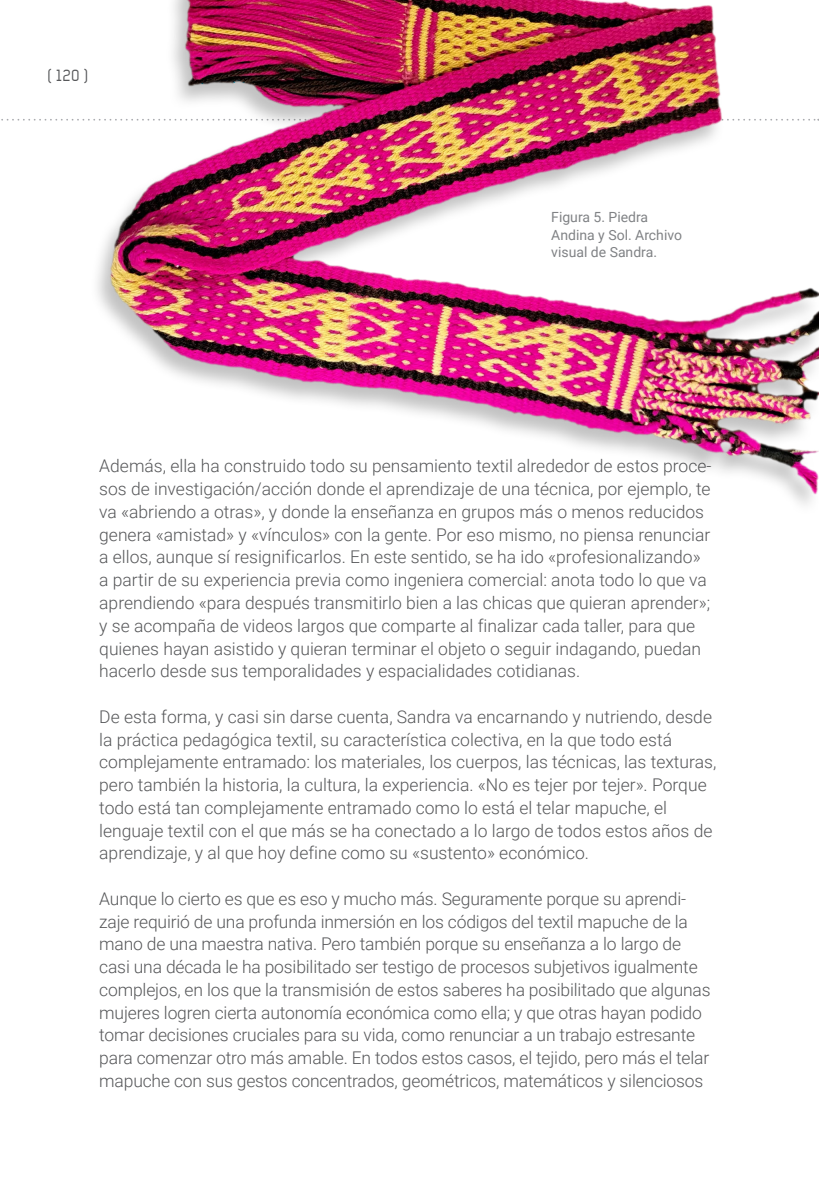
<style>
.page{position:relative;width:819px;height:1191px;background:#fff}
.page>*{position:absolute;margin:0;border:0;box-sizing:border-box;transform-origin:0 0}
.texto_español{font:300 17.5px/22.8px "Roboto";color:#57585a}
.t1{font:15.75px "Baksheesh";color:#57585a}
.pies_de_foto{font:14px/17.5px "Roboto";color:#808285}
</style>
<div class="page">
<svg style="left:1px;top:119px;width:19px;height:2px"></svg>
<img style="left:23px;top:0;width:796px;height:505px">
<p class="t1" style="left:47px;top:67px;width:42px">( 120 )</p>
<p class="pies_de_foto" style="left:551px;top:208px;width:132px">Figura 5. Piedra<br>Andina y Sol. Archivo visual de Sandra.</p>
<p class="texto_español" style="left:99px;top:454px;width:613px">Además, ella ha construido todo su pensamiento textil alrededor de estos proce&shy;sos de investigación/acción donde el aprendizaje de una técnica, por ejemplo, te va «abriendo a otras», y donde la enseñanza en grupos más o menos reducidos genera «amistad» y «vínculos» con la gente. Por eso mismo, no piensa renunciar a ellos, aunque sí resignificarlos. En este sentido, se ha ido «profesionalizando» a partir de su experiencia previa como ingeniera comercial: anota todo lo que va aprendiendo «para después transmitirlo bien a las chicas que quieran aprender»; y se acompaña de videos largos que comparte al finalizar cada taller, para que quienes hayan asistido y quieran terminar el objeto o seguir indagando, puedan hacerlo desde sus temporalidades y espacialidades cotidianas.</p>
<p class="texto_español" style="left:99px;top:704px;width:618px">De esta forma, y casi sin darse cuenta, Sandra va encarnando y nutriendo, desde la práctica pedagógica textil, su característica colectiva, en la que todo está complejamente entramado: los materiales, los cuerpos, las técnicas, las texturas, pero también la historia, la cultura, la experiencia. «No es tejer por tejer». Porque todo está tan complejamente entramado como lo está el telar mapuche, el lenguaje textil con el que más se ha conectado a lo largo de todos estos años de aprendizaje, y al que hoy define como su «sustento» económico.</p>
<p class="texto_español" style="left:99px;top:886px;width:613px">Aunque lo cierto es que es eso y mucho más. Seguramente porque su aprendi&shy;zaje requirió de una profunda inmersión en los códigos del textil mapuche de la mano de una maestra nativa. Pero también porque su enseñanza a lo largo de casi una década le ha posibilitado ser testigo de procesos subjetivos igualmente complejos, en los que la transmisión de estos saberes ha posibilitado que algunas mujeres logren cierta autonomía económica como ella; y que otras hayan podido tomar decisiones cruciales para su vida, como renunciar a un trabajo estresante para comenzar otro más amable. En todos estos casos, el tejido, pero más el telar mapuche con sus gestos concentrados, geométricos, matemáticos y silenciosos</p>
</div>
